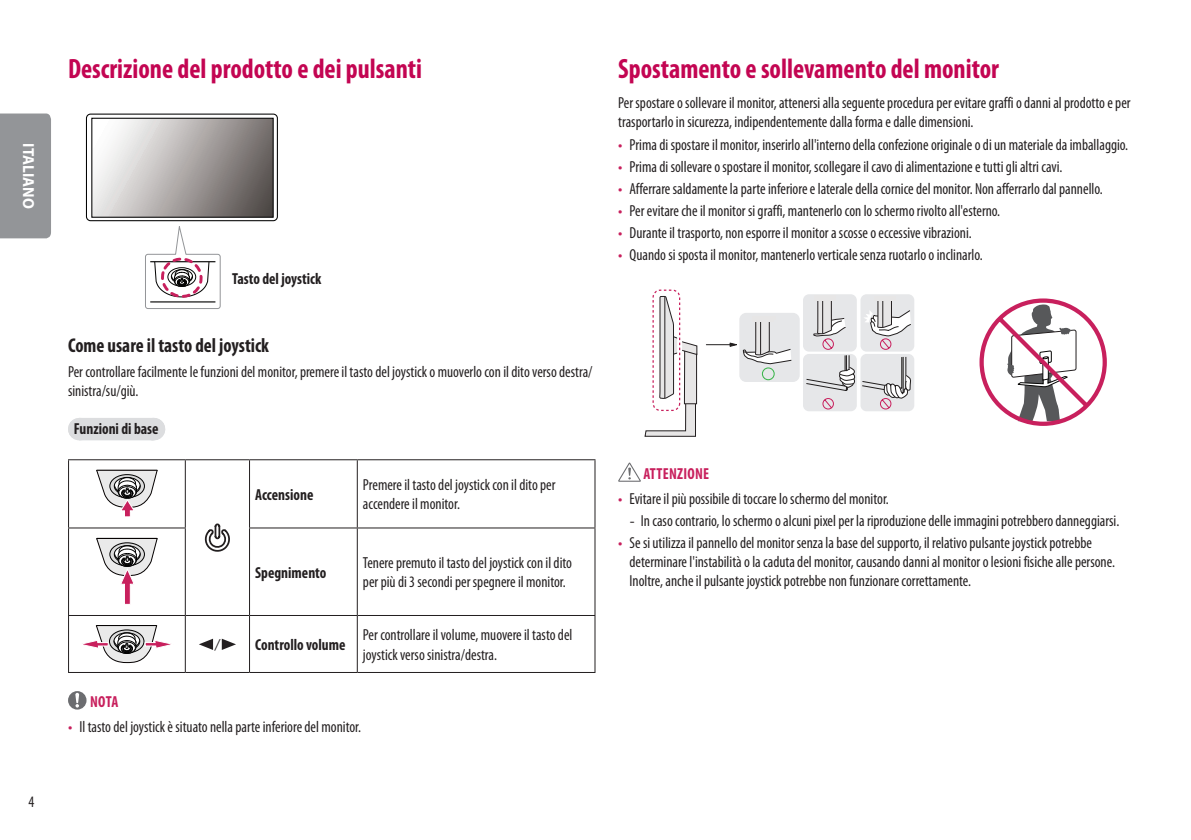
<style>
.page{position:relative;width:1191px;height:840px;background:#fff}
.page>*{position:absolute;margin:0;border:0;box-sizing:border-box;transform-origin:0 0}
.Title2{font:700 condensed 28px "Myriad Pro";color:#c30552;scale:.95 1}
.Title3{font:700 condensed 20px "Myriad Pro";color:#231f20;scale:.95 1}
.Body{font:condensed 16px/19.2px "Myriad Pro";color:#231f20;scale:.95 1}
.Body_Bold{font:700 condensed 16px "Myriad Pro";color:#231f20;scale:.95 1}
.Title4{font:700 condensed 16px "Myriad Pro";color:#231f20;scale:.95 1}
.Warning{font:700 condensed 16px "Myriad Pro";letter-spacing:.02em;color:#c8205d;scale:.95 1}
.t1{font:700 16px "Myriad Pro";color:#fff;scale:.95 1}
.Body_Center{font:italic condensed 16px "Myriad Pro";color:#231f20;scale:.95 1}
.s1{font-family:"LG Smart";font-stretch:normal;color:#c8205d}
.s2{font-family:"LG Smart";font-stretch:normal}
</style>
<div class="page">
<div style="left:0;top:113px;width:51px;height:125px;background:#939598"></div>
<div style="left:79px;top:417px;width:74px;height:22px;background:#fbfbfb"></div>
<div style="left:79px;top:418px;width:74px;height:22px;background:#dcdddf"></div>
<svg style="left:153px;top:418px;width:1px;height:22px"></svg>
<svg style="left:85px;top:113px;width:193px;height:196px"></svg>
<hr style="left:68px;top:459px;width:117px;height:1px;background:#231f20">
<hr style="left:68px;top:460px;width:1px;height:67px;background:#231f20">
<hr style="left:185px;top:459px;width:64px;height:1px;background:#231f20">
<hr style="left:185px;top:460px;width:1px;height:67px;background:#231f20">
<hr style="left:249px;top:459px;width:108px;height:1px;background:#231f20">
<hr style="left:249px;top:460px;width:1px;height:67px;background:#231f20">
<hr style="left:357px;top:459px;width:238px;height:1px;background:#231f20">
<hr style="left:357px;top:460px;width:1px;height:67px;background:#231f20">
<hr style="left:594px;top:460px;width:1px;height:67px;background:#231f20">
<hr style="left:68px;top:527px;width:118px;height:1px;background:#231f20">
<hr style="left:68px;top:528px;width:1px;height:86px;background:#231f20">
<hr style="left:185px;top:528px;width:1px;height:86px;background:#231f20">
<hr style="left:249px;top:527px;width:108px;height:1px;background:#231f20">
<hr style="left:249px;top:528px;width:1px;height:86px;background:#231f20">
<hr style="left:357px;top:527px;width:238px;height:1px;background:#231f20">
<hr style="left:357px;top:528px;width:1px;height:86px;background:#231f20">
<hr style="left:594px;top:528px;width:1px;height:86px;background:#231f20">
<hr style="left:68px;top:614px;width:117px;height:1px;background:#231f20">
<hr style="left:68px;top:615px;width:1px;height:56px;background:#231f20">
<hr style="left:185px;top:614px;width:64px;height:1px;background:#231f20">
<hr style="left:185px;top:615px;width:1px;height:56px;background:#231f20">
<hr style="left:249px;top:614px;width:108px;height:1px;background:#231f20">
<hr style="left:249px;top:615px;width:1px;height:56px;background:#231f20">
<hr style="left:357px;top:614px;width:238px;height:1px;background:#231f20">
<hr style="left:357px;top:615px;width:1px;height:56px;background:#231f20">
<hr style="left:594px;top:615px;width:1px;height:56px;background:#231f20">
<hr style="left:68px;top:671px;width:117px;height:1px;background:#231f20">
<hr style="left:185px;top:671px;width:64px;height:1px;background:#231f20">
<hr style="left:249px;top:671px;width:108px;height:1px;background:#231f20">
<hr style="left:357px;top:671px;width:238px;height:1px;background:#231f20">
<svg style="left:96px;top:469px;width:62px;height:48px"></svg>
<svg style="left:205px;top:523px;width:25px;height:28px"></svg>
<svg style="left:96px;top:537px;width:62px;height:67px"></svg>
<svg style="left:82px;top:625px;width:89px;height:38px"></svg>
<svg style="left:199px;top:638px;width:14px;height:11px"></svg>
<svg style="left:222px;top:638px;width:14px;height:11px"></svg>
<svg style="left:68px;top:691px;width:18px;height:18px"></svg>
<div style="left:739px;top:313px;width:60px;height:69px;background:#e6e7e9;border-radius:7px"></div>
<div style="left:762px;top:367px;width:12px;height:13px;border:1px solid #3ab54a;border-radius:50%"></div>
<div style="left:803px;top:294px;width:53px;height:57px;background:#e6e7e9;border-radius:6px"></div>
<div style="left:860px;top:294px;width:54px;height:57px;background:#e6e7e9;border-radius:6px"></div>
<div style="left:803px;top:354px;width:53px;height:57px;background:#e6e7e9;border-radius:6px"></div>
<div style="left:860px;top:354px;width:54px;height:57px;background:#e6e7e9;border-radius:6px"></div>
<svg style="left:644px;top:295px;width:53px;height:141px"></svg>
<hr style="left:664px;top:296px;width:1px;height:102px;background:#231f20">
<div style="left:650px;top:287px;width:32px;height:125px;border:5px solid #fff;border-radius:7px"></div>
<div style="left:652px;top:289px;width:28px;height:122px;border:1px dashed #c8205d;border-radius:7px"></div>
<svg style="left:706px;top:317px;width:86px;height:47px"></svg>
<div style="left:752px;top:316px;width:21px;height:5px;background:#e7e6e6"></div>
<svg style="left:805px;top:294px;width:106px;height:115px"></svg>
<div style="left:874px;top:296px;width:21px;height:5px;background:#e7e6e6"></div>
<svg style="left:979px;top:298px;width:127px;height:127px"></svg>
<svg style="left:618px;top:462px;width:23px;height:19px"></svg>
<p class="t1" style="left:39px;top:143px;width:70px;rotate:90deg">ITALIANO</p>
<p class="Body" style="left:28px;top:791px;width:8px">4</p>
<p class="Title2" style="left:68px;top:51px;width:374px">Descrizione del prodotto e dei pulsanti</p>
<p class="Body_Bold" style="left:232px;top:268px;width:95px">Tasto del joystick</p>
<p class="Title3" style="left:68px;top:332px;width:213px">Come usare il tasto del joystick</p>
<p class="Body" style="left:68px;top:361px;width:553px">Per controllare facilmente le funzioni del monitor, premere il tasto del joystick o muoverlo con il dito verso destra/ sinistra/su/giù.</p>
<p class="Title4" style="left:74px;top:418px;width:91px">Funzioni di base</p>
<p class="Body_Bold" style="left:255px;top:484px;width:63px">Accensione</p>
<p class="Body" style="left:363px;top:475px;width:204px">Premere il tasto del joystick con il dito per accendere il monitor.</p>
<p class="Body_Bold" style="left:255px;top:562px;width:77px">Spegnimento</p>
<p class="Body" style="left:363px;top:552px;width:222px">Tenere premuto il tasto del joystick con il dito per più di 3 secondi per spegnere il monitor.</p>
<p class="Body_Center" style="left:215px;top:634px;width:6px">/</p>
<p class="Body_Bold" style="left:255px;top:634px;width:97px">Controllo volume</p>
<p class="Body" style="left:363px;top:625px;width:222px">Per controllare il volume, muovere il tasto del joystick verso sinistra/destra.</p>
<p class="Warning" style="left:90px;top:691px;width:31px">NOTA</p>
<p class="Body" style="left:68px;top:716px;width:310px"><span class="s1">•</span> Il tasto del joystick è situato nella parte inferiore del monitor.</p>
<p class="Title2" style="left:618px;top:51px;width:402px">Spostamento e sollevamento del monitor</p>
<p class="Body" style="left:618px;top:93px;width:541px">Per spostare o sollevare il monitor, attenersi alla seguente procedura per evitare graffi o danni al prodotto e per trasportarlo in sicurezza, indipendentemente dalla forma e dalle dimensioni.</p>
<p class="Body" style="left:618px;top:134px;width:538px"><span class="s1">•</span> Prima di spostare il monitor, inserirlo all'interno della confezione originale o di un materiale da imballaggio.</p>
<p class="Body" style="left:618px;top:156px;width:469px"><span class="s1">•</span> Prima di sollevare o spostare il monitor, scollegare il cavo di alimentazione e tutti gli altri cavi.</p>
<p class="Body" style="left:618px;top:178px;width:511px"><span class="s1">•</span> Afferrare saldamente la parte inferiore e laterale della cornice del monitor. Non afferrarlo dal pannello.</p>
<p class="Body" style="left:618px;top:200px;width:403px"><span class="s1">•</span> Per evitare che il monitor si graffi, mantenerlo con lo schermo rivolto all'esterno.</p>
<p class="Body" style="left:618px;top:222px;width:374px"><span class="s1">•</span> Durante il trasporto, non esporre il monitor a scosse o eccessive vibrazioni.</p>
<p class="Body" style="left:618px;top:244px;width:385px"><span class="s1">•</span> Quando si sposta il monitor, mantenerlo verticale senza ruotarlo o inclinarlo.</p>
<p class="Warning" style="left:643px;top:463px;width:71px">ATTENZIONE</p>
<p class="Body" style="left:618px;top:488px;width:286px"><span class="s1">•</span> Evitare il più possibile di toccare lo schermo del monitor.</p>
<p class="Body" style="left:629px;top:510px;width:517px"><span class="s2">-</span> In caso contrario, lo schermo o alcuni pixel per la riproduzione delle immagini potrebbero danneggiarsi.</p>
<p class="Body" style="left:629px;top:532px;width:512px;text-indent:-11px"><span class="s1">•</span> Se si utilizza il pannello del monitor senza la base del supporto, il relativo pulsante joystick potrebbe determinare l'instabilità o la caduta del monitor, causando danni al monitor o lesioni fisiche alle persone.<br>Inoltre, anche il pulsante joystick potrebbe non funzionare correttamente.</p>
</div>
